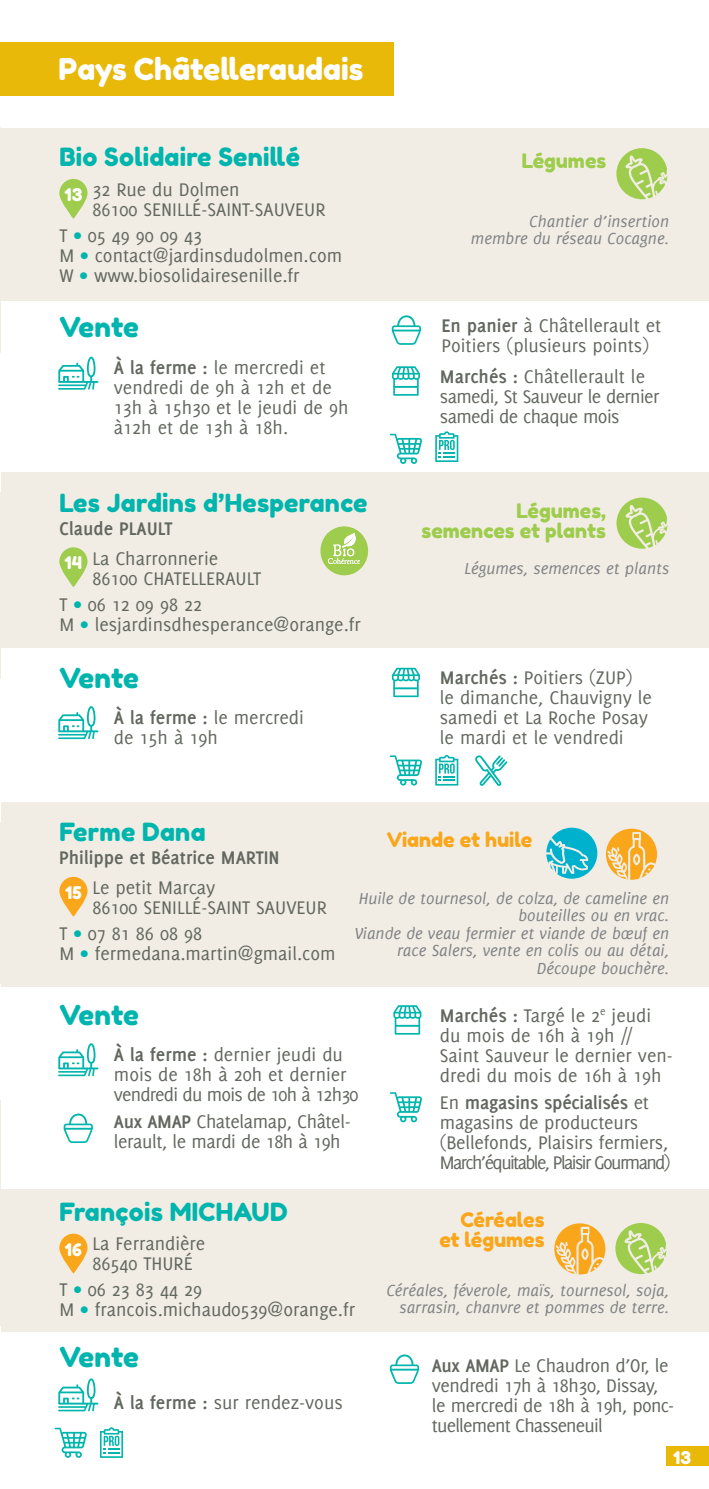
<style>
.page{position:relative;width:709px;height:1489px;background:#fff}
.page>*{position:absolute;margin:0;border:0;box-sizing:border-box;transform-origin:0 0}
.t1{font:30px "Fredoka One";color:#fff}
.t2{font:27.5px "Fredoka One";letter-spacing:-.005em;color:#00b5ad}
.t3{font:25px "Fredoka One";letter-spacing:.01em;color:#00b5ad}
.t4{font:20px/20px "Delicious";color:#62675f}
.t5{font:20px/20px "Delicious";letter-spacing:-.02em;color:#62675f}
.t6{font:20px/20px "Delicious";letter-spacing:-.03em;color:#62675f}
.t7{font:700 20px "Delicious";color:#62675f}
.t8{font:20px/20px "Fredoka One";color:#9ecc4c;text-align:right}
.t9{font:20px/20px "Fredoka One";color:#faa61a;text-align:right}
.t10{font:italic 17.5px/17.5px "Delicious";color:#808285;text-align:right}
.t11{font:17.5px "Fredoka One";letter-spacing:.01em;color:#fff}
.s1{color:#00b5ad}
.s2{font-weight:700}
</style>
<div class="page">
<div style="left:666px;top:1446px;width:43px;height:19px;background:#e8b909"></div>
<div style="left:1px;top:472px;width:708px;height:175px;background:#f1ede4"></div>
<div style="left:1px;top:42px;width:393px;height:54px;background:#e8b909"></div>
<svg style="left:58px;top:356px;width:40px;height:33px"></svg>
<hr style="left:0;top:127px;width:1px;height:226px;background:#e4dcca">
<hr style="left:0;top:493px;width:1px;height:186px;background:#e4dcca">
<hr style="left:0;top:821px;width:1px;height:162px;background:#e4dcca">
<hr style="left:0;top:1099px;width:1px;height:226px;background:#e4dcca">
<svg style="left:392px;top:366px;width:28px;height:29px"></svg>
<svg style="left:392px;top:667px;width:28px;height:30px"></svg>
<svg style="left:58px;top:706px;width:40px;height:33px"></svg>
<svg style="left:58px;top:1043px;width:40px;height:33px"></svg>
<svg style="left:58px;top:1378px;width:40px;height:33px"></svg>
<div style="left:1px;top:127px;width:708px;height:173px;background:#f1ede4"></div>
<div style="left:1px;top:802px;width:708px;height:184px;background:#f1ede4"></div>
<div style="left:1px;top:1188px;width:708px;height:143px;background:#f1ede4"></div>
<svg style="left:393px;top:1005px;width:28px;height:29px"></svg>
<svg style="left:390px;top:755px;width:32px;height:30px"></svg>
<svg style="left:390px;top:1092px;width:32px;height:30px"></svg>
<svg style="left:55px;top:1427px;width:32px;height:30px"></svg>
<svg style="left:59px;top:179px;width:28px;height:40px"></svg>
<svg style="left:59px;top:547px;width:28px;height:40px"></svg>
<svg style="left:59px;top:876px;width:28px;height:40px"></svg>
<svg style="left:59px;top:1233px;width:28px;height:40px"></svg>
<svg style="left:616px;top:148px;width:51px;height:51px"></svg>
<svg style="left:615px;top:1223px;width:51px;height:50px"></svg>
<svg style="left:100px;top:1427px;width:23px;height:30px"></svg>
<svg style="left:435px;top:431px;width:23px;height:31px"></svg>
<svg style="left:392px;top:315px;width:29px;height:30px"></svg>
<svg style="left:64px;top:1113px;width:29px;height:29px"></svg>
<svg style="left:390px;top:1354px;width:29px;height:29px"></svg>
<svg style="left:616px;top:497px;width:51px;height:51px"></svg>
<svg style="left:606px;top:828px;width:51px;height:51px"></svg>
<svg style="left:554px;top:1223px;width:51px;height:51px"></svg>
<svg style="left:320px;top:526px;width:48px;height:49px"></svg>
<svg style="left:390px;top:434px;width:32px;height:30px"></svg>
<svg style="left:435px;top:755px;width:23px;height:30px"></svg>
<svg style="left:475px;top:755px;width:32px;height:30px"></svg>
<svg style="left:546px;top:827px;width:51px;height:51px"></svg>
<p class="t1" style="left:59px;top:51px;width:306px">Pays Châtelleraudais</p>
<p class="t3" style="left:59px;top:142px;width:242px">Bio Solidaire Senillé</p>
<p class="t11" style="left:64px;top:184px;width:19px">13</p>
<p class="t4" style="left:92px;top:179px;width:234px">32 Rue du Dolmen<br>86100 SENILLÉ-SAINT-SAUVEUR</p>
<p class="t4" style="left:59px;top:225px;width:284px">T <span class="s1">•</span> 05 49 90 09 43<br>M <span class="s1">•</span> contact@jardinsdudolmen.com<br>W <span class="s1">•</span> www.biosolidairesenille.fr</p>
<p class="t2" style="left:59px;top:310px;width:81px">Vente</p>
<p class="t4" style="left:114px;top:357px;width:236px"><span class="s2">À la ferme :</span> le mercredi et vendredi de 9h à 12h et de<br>13h à 15h30 et le jeudi de 9h à12h et de 13h à 18h.</p>
<p class="t3" style="left:59px;top:487px;width:310px">Les Jardins d’Hesperance</p>
<p class="t7" style="left:59px;top:516px;width:115px">Claude PLAULT</p>
<p class="t11" style="left:65px;top:552px;width:19px">14</p>
<p class="t4" style="left:92px;top:548px;width:170px">La Charronnerie<br>86100 CHATELLERAULT</p>
<p class="t4" style="left:59px;top:593px;width:303px">T <span class="s1">•</span> 06 12 09 98 22<br>M <span class="s1">•</span> lesjardinsdhesperance@orange.fr</p>
<p class="t2" style="left:59px;top:661px;width:81px">Vente</p>
<p class="t4" style="left:114px;top:706px;width:191px"><span class="s2">À la ferme :</span> le mercredi de 15h à 19h</p>
<p class="t8" style="left:521px;top:150px;width:86px">Légumes</p>
<p class="t10" style="left:471px;top:212px;width:200px">Chantier d’insertion membre du réseau Cocagne.</p>
<p class="t4" style="left:441px;top:315px;width:221px"><span class="s2">En panier</span> à Châtellerault et<br>Poitiers (plusieurs points)</p>
<p class="t6" style="left:440px;top:366px;width:221px"><span class="s2">Marchés :</span> Châtellerault le samedi, St Sauveur le dernier samedi de chaque mois</p>
<p class="t8" style="left:421px;top:500px;width:186px">Légumes, semences et plants</p>
<p class="t10" style="left:464px;top:559px;width:206px">Légumes, semences et plants</p>
<p class="t4" style="left:440px;top:667px;width:213px"><span class="s2">Marchés :</span> Poitiers (ZUP)<br>le dimanche, Chauvigny le samedi et La Roche Posay le mardi et le vendredi</p>
<p class="t3" style="left:59px;top:816px;width:148px">Ferme Dana</p>
<p class="t7" style="left:59px;top:846px;width:222px">Philippe et Béatrice MARTIN</p>
<p class="t9" style="left:387px;top:829px;width:147px">Viande et huile</p>
<p class="t11" style="left:65px;top:881px;width:18px">15</p>
<p class="t4" style="left:92px;top:877px;width:236px">Le petit Marcay<br>86100 SENILLÉ-SAINT SAUVEUR</p>
<p class="t4" style="left:59px;top:923px;width:278px">T <span class="s1">•</span> 07 81 86 08 98<br>M <span class="s1">•</span> fermedana.martin@gmail.com</p>
<p class="t10" style="left:354px;top:889px;width:316px">Huile de tournesol, de colza, de cameline en bouteilles ou en vrac.<br>Viande de veau fermier et viande de bœuf en race Salers, vente en colis ou au détai, Découpe bouchère.</p>
<p class="t2" style="left:59px;top:998px;width:81px">Vente</p>
<p class="t4" style="left:114px;top:1043px;width:246px"><span class="s2">À la ferme :</span> dernier jeudi du mois de 18h à 20h et dernier vendredi du mois de 10h à 12h30</p>
<p class="t5" style="left:114px;top:1111px;width:238px"><span class="s2">Aux AMAP</span> Chatelamap, Châtel&shy;lerault, le mardi de 18h à 19h</p>
<p class="t3" style="left:59px;top:1196px;width:230px">François MICHAUD</p>
<p class="t11" style="left:65px;top:1238px;width:19px">16</p>
<p class="t4" style="left:92px;top:1232px;width:114px">La Ferrandière<br>86540 THURÉ</p>
<p class="t4" style="left:59px;top:1278px;width:297px">T <span class="s1">•</span> 06 23 83 44 29<br>M <span class="s1">•</span> francois.michaud0539@orange.fr</p>
<p class="t2" style="left:59px;top:1339px;width:81px">Vente</p>
<p class="t4" style="left:114px;top:1392px;width:230px"><span class="s2">À la ferme :</span> sur rendez-vous</p>
<p class="t4" style="left:440px;top:1004px;width:234px"><span class="s2">Marchés :</span> Targé le 2<sup>e</sup> jeudi du mois de 16h à 19h //<br>Saint Sauveur le dernier ven&shy;dredi du mois de 16h à 19h</p>
<p class="t4" style="left:440px;top:1091px;width:232px">En <span class="s2">magasins spécialisés</span> et magasins de producteurs (Bellefonds, Plaisirs fermiers,<br>March’équitable, Plaisir Gourmand)</p>
<p class="t9" style="left:439px;top:1209px;width:107px">Céréales et légumes</p>
<p class="t10" style="left:386px;top:1280px;width:284px">Céréales, féverole, maïs, tournesol, soja, sarrasin, chanvre et pommes de terre.</p>
<p class="t5" style="left:432px;top:1354px;width:244px"><span class="s2">Aux AMAP</span> Le Chaudron d’Or, le vendredi 17h à 18h30, Dissay, le mercredi de 18h à 19h, ponc&shy;tuellement Chasseneuil</p>
<p class="t11" style="left:673px;top:1446px;width:19px">13</p>
</div>
